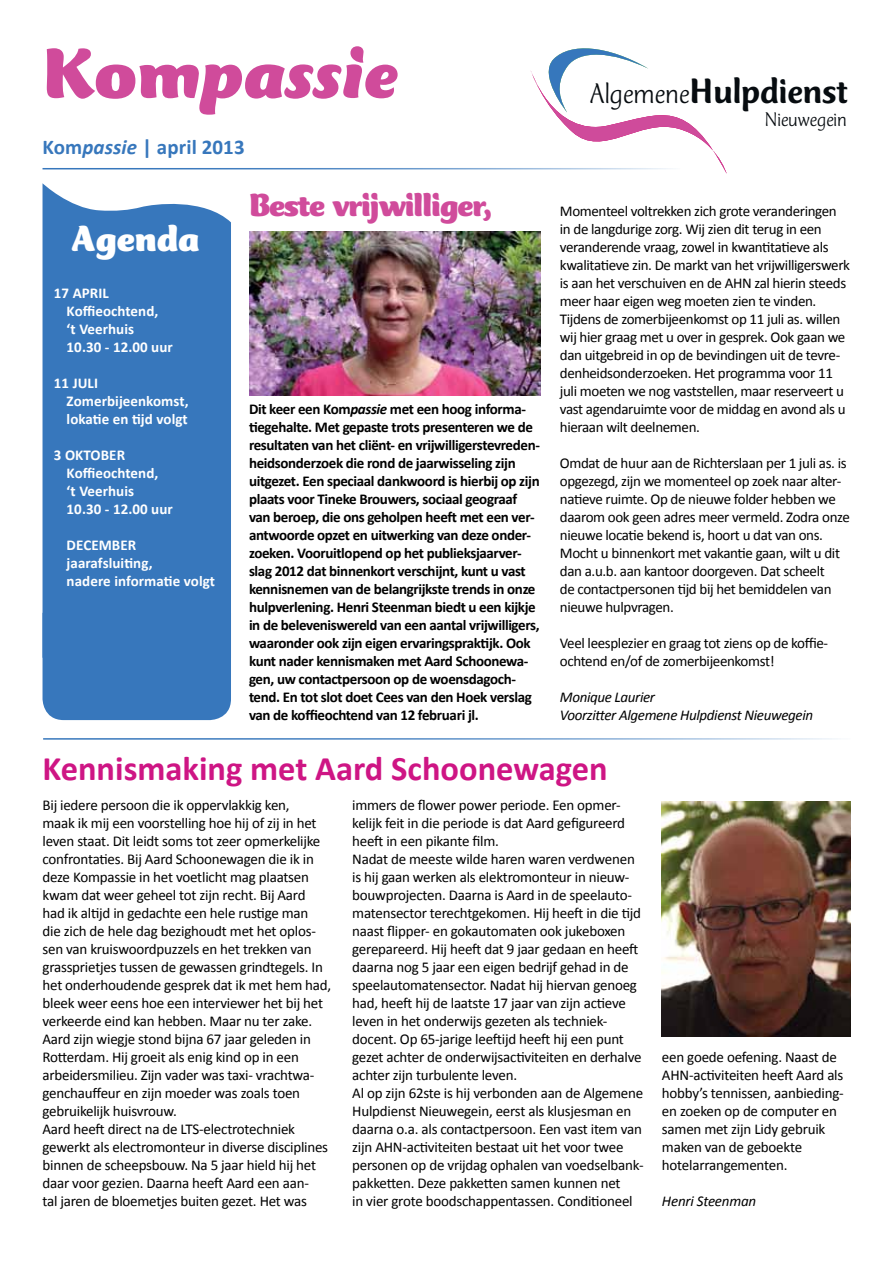
<style>
.page{position:relative;width:893px;height:1263px;background:#fff}
.page>*{position:absolute;margin:0;border:0;box-sizing:border-box;transform-origin:0 0}
.t1{font:italic 900 73.5px "CT Mercurius";color:#d04b9b}
.t2{font:900 37.5px "CT Mercurius";color:#fff}
.t3{font:500 36.6px "CT Mercurius";color:#070c10}
.t4{font:700 34.5px "Calibri";color:#ce1584}
.t5{font:900 33px "CT Mercurius";letter-spacing:-.03em;color:#d04b9b}
.t6{font:700 21px "Calibri";letter-spacing:.005em;color:#3777bc}
.t7{font:300 20.55px "CT Mercurius";color:#070c10}
.t8{font:15px/18px "Calibri";letter-spacing:-.015em;color:#000}
.t9{font:700 15px/18px "Calibri";letter-spacing:-.025em;color:#000}
.t10{font:700 15px/18px "Calibri";letter-spacing:.005em;color:#fff}
.t11{font:italic 15px/18px "Calibri";letter-spacing:-.025em;color:#000}
.s1{font-style:normal}
.s2{font-style:italic}
.s3{font-weight:300;font-size:29.4px}
</style>
<div class="page">
<svg style="left:530px;top:48px;width:197px;height:126px"></svg>
<div style="left:43px;top:270px;width:188px;height:343px;background:#3777bc"></div>
<hr style="left:43px;top:168px;width:637px;height:1px;background:#3777bc">
<svg style="left:42px;top:168px;width:462px;height:102px"></svg>
<img style="left:249px;top:232px;width:291px;height:163px">
<hr style="left:43px;top:738px;width:807px;height:2px;background:#3777bc">
<div style="left:43px;top:613px;width:188px;height:107px;background:#3777bc"></div>
<img style="left:662px;top:801px;width:188px;height:235px">
<h1 class="t1" style="left:43px;top:35px;width:358px"><span class="s1">Kom</span>passie</h1>
<h3 class="t6" style="left:43px;top:134px;width:204px">Kom<span class="s2">passie</span> | april 2013</h3>
<h2 class="t2" style="left:72px;top:219px;width:129px">Agenda</h2>
<p class="t10" style="left:67px;top:284px;width:108px;text-indent:-13px">17 APRIL<br>Koffieochtend,<br>‘t Veerhuis<br>10.30 - 12.00 uur</p>
<p class="t10" style="left:67px;top:374px;width:123px;text-indent:-13px">11 JULI<br>Zomerbijeenkomst, lokatie en tijd volgt</p>
<p class="t10" style="left:67px;top:446px;width:108px;text-indent:-13px">3 OKTOBER<br>Koffieochtend,<br>‘t Veerhuis<br>10.30 - 12.00 uur</p>
<p class="t10" style="left:67px;top:536px;width:150px">DECEMBER jaarafsluiting,<br>nadere informatie volgt</p>
<h3 class="t5" style="left:249px;top:188px;width:245px">Beste vrijwilliger,</h3>
<p class="t9" style="left:249px;top:400px;width:292px">Dit keer een Kom<span class="s2">passie</span> met een hoog informa&shy;tiegehalte. Met gepaste trots presenteren we de resultaten van het cliënt- en vrijwilligerstevreden&shy;heidsonderzoek die rond de jaarwisseling zijn uitgezet. Een speciaal dankwoord is hierbij op zijn plaats voor Tineke Brouwers, sociaal geograaf van beroep, die ons geholpen heeft met een ver&shy;antwoorde opzet en uitwerking van deze onder&shy;zoeken. Vooruitlopend op het publieksjaarver&shy;slag 2012 dat binnenkort verschijnt, kunt u vast kennisnemen van de belangrijkste trends in onze hulpverlening. Henri Steenman biedt u een kijkje in de beleveniswereld van een aantal vrijwilligers, waaronder ook zijn eigen ervaringspraktijk. Ook kunt nader kennismaken met Aard Schoonewa&shy;gen, uw contactpersoon op de woensdagoch&shy;tend. En tot slot doet Cees van den Hoek verslag van de koffieochtend van 12 februari jl.</p>
<h3 class="t3" style="left:590px;top:71px;width:259px"><span class="s3">Algemene</span>Hulpdienst</h3>
<h3 class="t7" style="left:765px;top:109px;width:84px">Nieuwegein</h3>
<p class="t8" style="left:560px;top:202px;width:292px">Momenteel voltrekken zich grote veranderingen in de langdurige zorg. Wij zien dit terug in een veranderende vraag, zowel in kwantitatieve als kwalitatieve zin. De markt van het vrijwilligerswerk is aan het verschuiven en de AHN zal hierin steeds meer haar eigen weg moeten zien te vinden.<br>Tijdens de zomerbijeenkomst op 11 juli as. willen wij hier graag met u over in gesprek. Ook gaan we dan uitgebreid in op de bevindingen uit de tevre&shy;denheidsonderzoeken. Het programma voor 11 juli moeten we nog vaststellen, maar reserveert u vast agendaruimte voor de middag en avond als u hieraan wilt deelnemen.</p>
<p class="t8" style="left:560px;top:454px;width:291px">Omdat de huur aan de Richterslaan per 1 juli as. is opgezegd, zijn we momenteel op zoek naar alter&shy;natieve ruimte. Op de nieuwe folder hebben we daarom ook geen adres meer vermeld. Zodra onze nieuwe locatie bekend is, hoort u dat van ons.<br>Mocht u binnenkort met vakantie gaan, wilt u dit dan a.u.b. aan kantoor doorgeven. Dat scheelt<br>de contactpersonen tijd bij het bemiddelen van nieuwe hulpvragen.</p>
<p class="t8" style="left:560px;top:634px;width:270px">Veel leesplezier en graag tot ziens op de koffie&shy;ochtend en/of de zomerbijeenkomst!</p>
<p class="t11" style="left:560px;top:687px;width:255px">Monique Laurier<br>Voorzitter Algemene Hulpdienst Nieuwegein</p>
<h3 class="t4" style="left:43px;top:747px;width:567px">Kennismaking met Aard Schoonewagen</h3>
<p class="t8" style="left:43px;top:796px;width:290px">Bij iedere persoon die ik oppervlakkig ken,<br>maak ik mij een voorstelling hoe hij of zij in het leven staat. Dit leidt soms tot zeer opmerkelijke confrontaties. Bij Aard Schoonewagen die ik in deze Kompassie in het voetlicht mag plaatsen kwam dat weer geheel tot zijn recht. Bij Aard had ik altijd in gedachte een hele rustige man<br>die zich de hele dag bezighoudt met het oplos&shy;sen van kruiswoordpuzzels en het trekken van grassprietjes tussen de gewassen grindtegels. In het onderhoudende gesprek dat ik met hem had, bleek weer eens hoe een interviewer het bij het verkeerde eind kan hebben. Maar nu ter zake.<br>Aard zijn wiegje stond bijna 67 jaar geleden in Rotterdam. Hij groeit als enig kind op in een arbeidersmilieu. Zijn vader was taxi- vrachtwa&shy;genchauffeur en zijn moeder was zoals toen gebruikelijk huisvrouw.<br>Aard heeft direct na de LTS-electrotechniek gewerkt als electromonteur in diverse disciplines binnen de scheepsbouw. Na 5 jaar hield hij het daar voor gezien. Daarna heeft Aard een aan-<br>tal jaren de bloemetjes buiten gezet. Het was</p>
<p class="t8" style="left:352px;top:796px;width:293px">immers de flower power periode. Een opmer&shy;kelijk feit in die periode is dat Aard gefigureerd heeft in een pikante film.<br>Nadat de meeste wilde haren waren verdwenen is hij gaan werken als elektromonteur in nieuw&shy;bouwprojecten. Daarna is Aard in de speelauto&shy;matensector terechtgekomen. Hij heeft in die tijd naast flipper- en gokautomaten ook jukeboxen gerepareerd. Hij heeft dat 9 jaar gedaan en heeft daarna nog 5 jaar een eigen bedrijf gehad in de speelautomatensector. Nadat hij hiervan genoeg had, heeft hij de laatste 17 jaar van zijn actieve leven in het onderwijs gezeten als techniek&shy;docent. Op 65-jarige leeftijd heeft hij een punt gezet achter de onderwijsactiviteiten en derhalve achter zijn turbulente leven.<br>Al op zijn 62ste is hij verbonden aan de Algemene Hulpdienst Nieuwegein, eerst als klusjesman en daarna o.a. als contactpersoon. Een vast item van zijn AHN-activiteiten bestaat uit het voor twee personen op de vrijdag ophalen van voedselbank&shy;pakketten. Deze pakketten samen kunnen net<br>in vier grote boodschappentassen. Conditioneel</p>
<p class="t8" style="left:662px;top:1048px;width:183px">een goede oefening. Naast de<br>AHN-activiteiten heeft Aard als hobby’s tennissen, aanbieding&shy;en zoeken op de computer en samen met zijn Lidy gebruik maken van de geboekte hotelarrangementen.</p>
<p class="t11" style="left:662px;top:1191px;width:96px">Henri Steenman</p>
</div>
